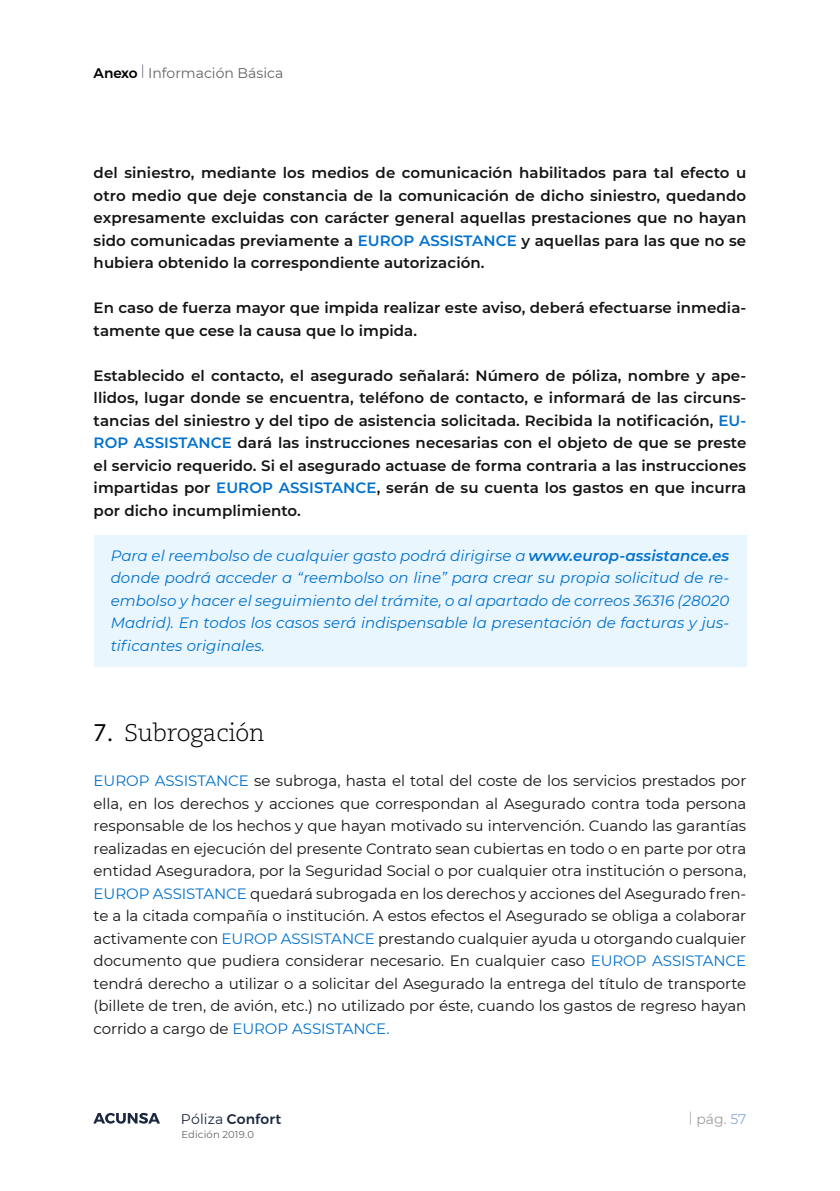
<style>
.page{position:relative;width:840px;height:1191px;background:#fff}
.page>*{position:absolute;margin:0;border:0;box-sizing:border-box;transform-origin:0 0}
.t1{font:300 24px "Caecilia LT Std";letter-spacing:-.01em;color:#000}
.t2{font:600 15px/22.4px "Montserrat";letter-spacing:.005em;color:#131313;text-align:justify}
.t3{font:15px/22.4px "Montserrat";letter-spacing:-.005em;color:#131313;text-align:justify}
.t4{font:italic 15px/22.4px "Montserrat";letter-spacing:.005em;color:#0071ce;text-align:justify}
.t5{font:14px "Montserrat";color:#646363}
.t6{font:500 14px "Montserrat";letter-spacing:.01em;color:#1b263f}
.t7{font:14px "Montserrat";color:#9d9d9c}
.t8{font:10px "Montserrat";letter-spacing:.015em;color:#646363}
.s1{font-weight:500;color:#000}
.s2{font-weight:200;color:#1b263f}
.s3{color:#0071ce}
.s4{font-weight:600}
.s5{font-weight:400}
.s6{font-weight:300}
.s7{color:#8bacde}
</style>
<div class="page">
<svg style="left:93px;top:1112px;width:67px;height:11px"></svg>
<div style="left:94px;top:535px;width:652px;height:131px;background:#eaf6fe"></div>
<p class="t5" style="left:94px;top:63px;width:191px"><span class="s1">Anexo</span> <span class="s2">|</span> Información Básica</p>
<p class="t2" style="left:94px;top:161px;width:653px">del siniestro, mediante los medios de comunicación habilitados para tal efecto u otro medio que deje constancia de la comunicación de dicho siniestro, quedando expresamente excluidas con carácter general aquellas prestaciones que no hayan sido comunicadas previamente a <span class="s3">EUROP ASSISTANCE</span> y aquellas para las que no se hubiera obtenido la correspondiente autorización.</p>
<p class="t2" style="left:94px;top:296px;width:653px">En caso de fuerza mayor que impida realizar este aviso, deberá efectuarse inmedia&shy;tamente que cese la causa que lo impida.</p>
<p class="t2" style="left:94px;top:364px;width:654px">Establecido el contacto, el asegurado señalará: Número de póliza, nombre y ape&shy;llidos, lugar donde se encuentra, teléfono de contacto, e informará de las circuns&shy;tancias del siniestro y del tipo de asistencia solicitada. Recibida la notificación, <span class="s3">EU-ROP ASSISTANCE</span> dará las instrucciones necesarias con el objeto de que se preste el servicio requerido. Si el asegurado actuase de forma contraria a las instrucciones impartidas por <span class="s3">EUROP ASSISTANCE</span>, serán de su cuenta los gastos en que incurra por dicho incumplimiento.</p>
<p class="t4" style="left:111px;top:544px;width:619px">Para el reembolso de cualquier gasto podrá dirigirse a <span class="s4">www.europ-assistance.es </span>donde podrá acceder a “reembolso on line” para crear su propia solicitud de re&shy;embolso y hacer el seguimiento del trámite, o al apartado de correos 36316 (28020<br>Madrid). En todos los casos será indispensable la presentación de facturas y jus&shy;tificantes originales.</p>
<h1 class="t1" style="left:94px;top:719px;width:172px"><span class="s5">7.</span> Subrogación</h1>
<p class="t3" style="left:94px;top:769px;width:654px"><span class="s3">EUROP ASSISTANCE</span> se subroga, hasta el total del coste de los servicios prestados por ella, en los derechos y acciones que correspondan al Asegurado contra toda persona responsable de los hechos y que hayan motivado su intervención. Cuando las garantías realizadas en ejecución del presente Contrato sean cubiertas en todo o en parte por otra entidad Aseguradora, por la Seguridad Social o por cualquier otra institución o persona, <span class="s3">EUROP ASSISTANCE</span> quedará subrogada en los derechos y acciones del Asegurado fren&shy;te a la citada compañía o institución. A estos efectos el Asegurado se obliga a colaborar activamente con <span class="s3">EUROP ASSISTANCE</span> prestando cualquier ayuda u otorgando cualquier documento que pudiera considerar necesario. En cualquier caso <span class="s3">EUROP ASSISTANCE </span>tendrá derecho a utilizar o a solicitar del Asegurado la entrega del título de transporte (billete de tren, de avión, etc.) no utilizado por éste, cuando los gastos de regreso hayan corrido a cargo de <span class="s3">EUROP ASSISTANCE.</span></p>
<p class="t6" style="left:181px;top:1107px;width:102px"><span class="s5">Póliza</span> Confort</p>
<p class="t8" style="left:181px;top:1127px;width:74px">Edición 2019.0</p>
<p class="t7" style="left:688px;top:1109px;width:59px"><span class="s6">|</span> pág. <span class="s7">57</span></p>
</div>
